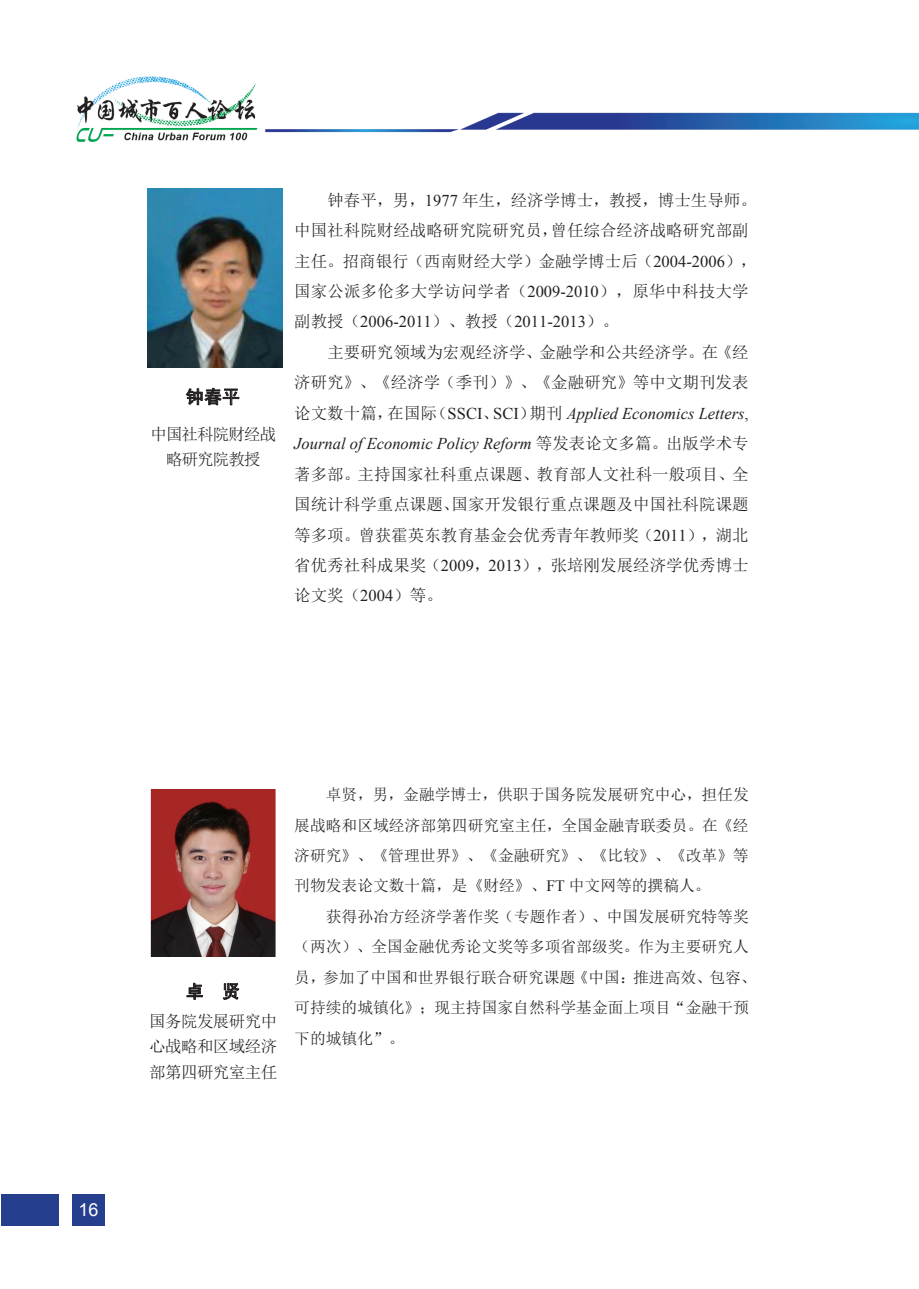
<style>
.page{position:relative;width:919px;height:1289px;background:#fff}
.page>*{position:absolute;margin:0;border:0;box-sizing:border-box;transform-origin:0 0}
.t1{font:18px "Sim Hei";color:#231f20}
.t2{font:18px "Arial";color:#fff}
.t3{font:16.5px/30.5px "Sim Sun";color:#231f20;text-align:justify}
.t4{font:italic 16.5px/30.5px "Times New Roman";color:#231f20}
.t5{font:16.5px "Times New Roman";color:#231f20}
.t6{font:16.5px/25.3px "Sim Sun";letter-spacing:-.055em;color:#231f20;text-align:center}
.t7{font:15.75px/30.5px "Sim Sun";color:#231f20;text-align:justify}
.s1{font-family:"Times New Roman"}
.s2{font-family:"Sim Sun"}
.s3{font-family:"Sim Sun";font-style:normal}
.s4{font-style:normal}
</style>
<div class="page">
<img style="left:1px;top:76px;width:917px;height:1150px">
<div style="left:1px;top:1193px;width:57px;height:32px;background:#253f8e"></div>
<div style="left:72px;top:1193px;width:33px;height:32px;background:#253f8e"></div>
<img style="left:148px;top:189px;width:134px;height:179px">
<svg style="left:186px;top:387px;width:53px;height:18px"></svg>
<img style="left:150px;top:789px;width:125px;height:167px">
<svg style="left:186px;top:982px;width:17px;height:17px"></svg>
<svg style="left:222px;top:983px;width:18px;height:16px"></svg>
<p class="t1" style="left:186px;top:387px;width:56px">钟春平</p>
<p class="t6" style="left:150px;top:421px;width:127px">中国社科院财经战略研究院教授</p>
<p class="t3" style="left:294px;top:184px;width:464px;text-align:left;text-indent:33px">钟春平，男，<span class="s1">1977</span> 年生，经济学博士，教授，博士生导师。中国社科院财经战略研究院研究员，曾任综合经济战略研究部副主任。招商银行（西南财经大学）金融学博士后（<span class="s1">2004-2006</span>），国家公派多伦多大学访问学者（<span class="s1">2009-2010</span>），原华中科技大学</p>
<p class="t5" style="left:294px;top:311px;width:326px"><span class="s2">副教授（</span>2006-2011<span class="s2">）、教授（</span>2011-2013<span class="s2">）。</span></p>
<p class="t3" style="left:294px;top:337px;width:456px;text-align:right">主要研究领域为宏观经济学、金融学和公共经济学。在《经<br>济研究》、《经济学（季刊）》、《金融研究》等中文期刊发表</p>
<p class="t4" style="left:294px;top:397px;width:456px"><span class="s3">论文数十篇，在国际（</span><span class="s4">SSCI</span><span class="s3">、</span><span class="s4">SCI</span><span class="s3">）期刊</span> Applied Economics Letters<span class="s4">,<br></span>Journal of Economic Policy Reform <span class="s3">等发表论文多篇。出版学术专</span></p>
<p class="t3" style="left:294px;top:458px;width:456px">著多部。主持国家社科重点课题、教育部人文社科一般项目、全国统计科学重点课题、国家开发银行重点课题及中国社科院课题等多项。曾获霍英东教育基金会优秀青年教师奖（<span class="s1">2011</span>），湖北省优秀社科成果奖（<span class="s1">2009</span>，<span class="s1">2013</span>），张培刚发展经济学优秀博士论文奖（<span class="s1">2004</span>）等。</p>
<p class="t2" style="left:78px;top:1197px;width:22px">16</p>
<p class="t1" style="left:186px;top:982px;width:56px">卓 贤</p>
<p class="t3" style="left:149px;top:1008px;width:129px;line-height:25.2px">国务院发展研究中心战略和区域经济部第四研究室主任</p>
<p class="t7" style="left:294px;top:779px;width:456px;text-indent:32px">卓贤，男，金融学博士，供职于国务院发展研究中心，担任发展战略和区域经济部第四研究室主任，全国金融青联委员。在《经济研究》、《管理世界》、《金融研究》、《比较》、《改革》等刊物发表论文数十篇，是《财经》、<span class="s1">FT</span> 中文网等的撰稿人。</p>
<p class="t7" style="left:294px;top:901px;width:464px;text-align:left;text-indent:32px">获得孙冶方经济学著作奖（专题作者）、中国发展研究特等奖（两次）、全国金融优秀论文奖等多项省部级奖。作为主要研究人员，参加了中国和世界银行联合研究课题《中国：推进高效、包容、可持续的城镇化》；现主持国家自然科学基金面上项目“金融干预下的城镇化”。</p>
</div>
